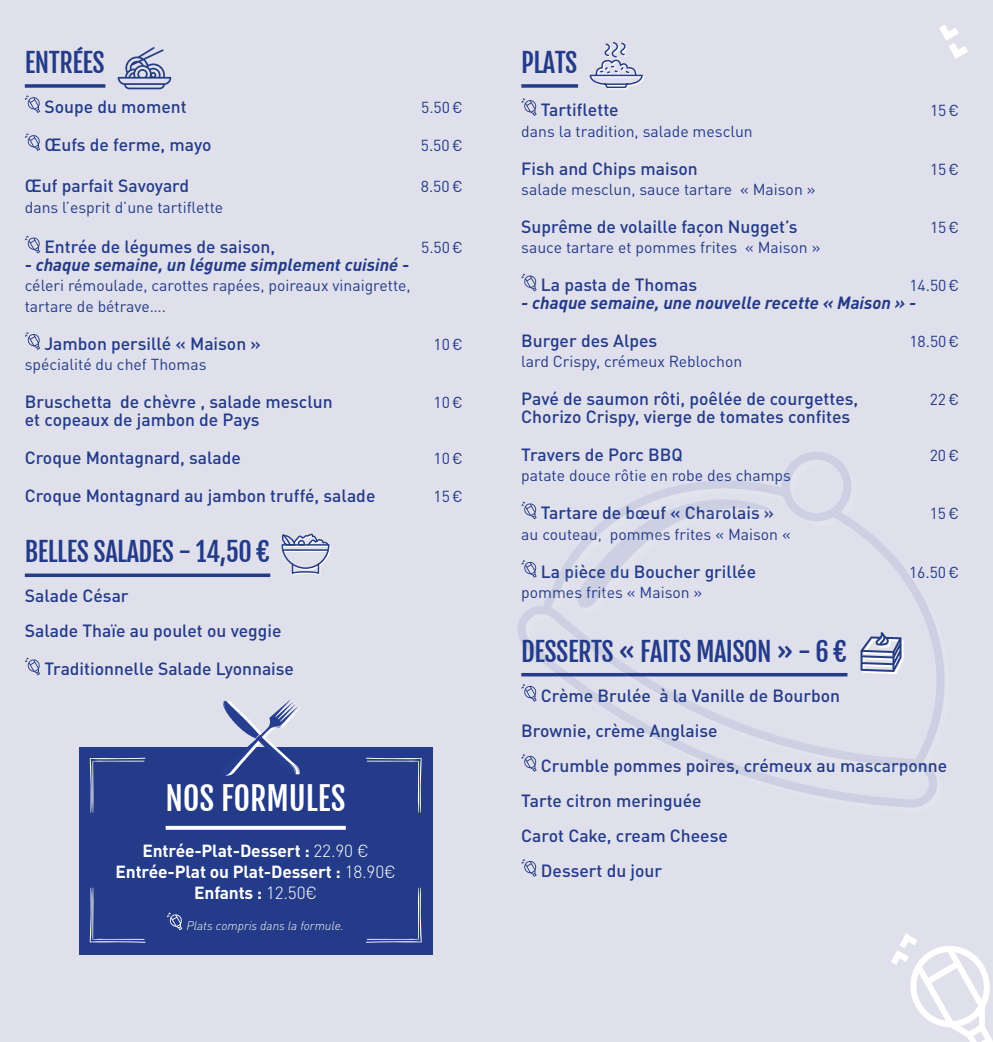
<style>
.page{position:relative;width:993px;height:1042px;background:#fff}
.page>*{position:absolute;margin:0;border:0;box-sizing:border-box;transform-origin:0 0}
.t1{font:31.85px "Fjalla One";color:#fff}
.t2{font:26.25px "Fjalla One";letter-spacing:-.02em;color:#233b88}
.t3{font:500 17.5px/38px "DIN Pro";color:#233b88}
.t4{font:italic 700 17.5px "DIN Pro";color:#233b88}
.t5{font:700 17.32px/21px "DIN Pro";letter-spacing:-.01em;color:#fff;text-align:center}
.t6{font:15.75px/20.5px "DIN Pro";color:#233b88}
.t7{font:italic 300 12.25px "DIN Pro";color:#fff}
.s1{font-weight:300}
</style>
<div class="page">
<div style="left:0;top:0;width:992px;height:1042px;background:#e0e0ed"></div>
<svg style="left:939px;top:25px;width:28px;height:34px"></svg>
<svg style="left:891px;top:934px;width:101px;height:108px"></svg>
<svg style="left:25px;top:84px;width:80px;height:4px"></svg>
<svg style="left:25px;top:573px;width:245px;height:4px"></svg>
<svg style="left:25px;top:95px;width:15px;height:18px"></svg>
<svg style="left:25px;top:133px;width:15px;height:18px"></svg>
<svg style="left:25px;top:236px;width:15px;height:17px"></svg>
<svg style="left:25px;top:332px;width:15px;height:18px"></svg>
<svg style="left:25px;top:657px;width:15px;height:18px"></svg>
<svg style="left:521px;top:84px;width:57px;height:4px"></svg>
<svg style="left:521px;top:98px;width:15px;height:18px"></svg>
<svg style="left:521px;top:274px;width:15px;height:17px"></svg>
<svg style="left:521px;top:501px;width:15px;height:18px"></svg>
<svg style="left:521px;top:560px;width:15px;height:18px"></svg>
<svg style="left:521px;top:859px;width:15px;height:18px"></svg>
<svg style="left:589px;top:42px;width:55px;height:47px"></svg>
<svg style="left:517px;top:606px;width:419px;height:202px"></svg>
<svg style="left:543px;top:452px;width:402px;height:337px"></svg>
<svg style="left:546px;top:608px;width:376px;height:161px"></svg>
<svg style="left:281px;top:533px;width:49px;height:42px"></svg>
<svg style="left:118px;top:47px;width:53px;height:42px"></svg>
<div style="left:79px;top:747px;width:353px;height:207px;background:#233b88"></div>
<svg style="left:165px;top:826px;width:180px;height:4px"></svg>
<svg style="left:90px;top:758px;width:55px;height:55px"></svg>
<svg style="left:90px;top:887px;width:55px;height:56px"></svg>
<svg style="left:366px;top:758px;width:55px;height:55px"></svg>
<svg style="left:366px;top:887px;width:55px;height:56px"></svg>
<svg style="left:223px;top:699px;width:78px;height:77px"></svg>
<svg style="left:167px;top:912px;width:15px;height:18px"></svg>
<h2 class="t2" style="left:25px;top:46px;width:81px">ENTRÉES</h2>
<p class="t3" style="left:44px;top:86px;width:144px">Soupe du moment</p>
<p class="t6" style="left:421px;top:96px;width:43px">5.50€</p>
<p class="t3" style="left:44px;top:124px;width:169px">Œufs de ferme, mayo</p>
<p class="t6" style="left:420px;top:134px;width:43px">5.50€</p>
<p class="t3" style="left:25px;top:165px;width:166px">Œuf parfait Savoyard</p>
<p class="t6" style="left:420px;top:175px;width:43px">8.50€</p>
<p class="t6" style="left:25px;top:195px;width:200px">dans l’esprit d’une tartiflette</p>
<p class="t3" style="left:44px;top:226px;width:232px">Entrée de légumes de saison,</p>
<p class="t6" style="left:421px;top:236px;width:43px">5.50€</p>
<p class="t4" style="left:25px;top:250px;width:386px">- chaque semaine, un légume simplement cuisiné -</p>
<p class="t6" style="left:25px;top:274px;width:387px">céleri rémoulade, carottes rapées, poireaux vinaigrette, tartare de bétrave….</p>
<p class="t3" style="left:44px;top:323px;width:218px">Jambon persillé « Maison »</p>
<p class="t6" style="left:433px;top:332px;width:31px">10€</p>
<p class="t6" style="left:25px;top:353px;width:183px">spécialité du chef Thomas</p>
<p class="t3" style="left:25px;top:381px;width:309px">Bruschetta de chèvre , salade mesclun</p>
<p class="t6" style="left:433px;top:391px;width:31px">10€</p>
<p class="t3" style="left:25px;top:399px;width:236px">et copeaux de jambon de Pays<br>Croque Montagnard, salade</p>
<p class="t6" style="left:433px;top:446px;width:31px">10€</p>
<p class="t3" style="left:25px;top:475px;width:352px">Croque Montagnard au jambon truffé, salade</p>
<p class="t6" style="left:433px;top:484px;width:31px">15€</p>
<h2 class="t2" style="left:25px;top:536px;width:246px">BELLES SALADES - 14,50 €</h2>
<p class="t3" style="left:25px;top:577px;width:258px;line-height:35px">Salade César<br>Salade Thaïe au poulet ou veggie</p>
<p class="t3" style="left:44px;top:648px;width:251px">Traditionnelle Salade Lyonnaise</p>
<h1 class="t1" style="left:165px;top:779px;width:181px">NOS FORMULES</h1>
<p class="t5" style="left:115px;top:838px;width:282px">Entrée-Plat-Dessert : <span class="s1">22.90 €<br></span>Entrée-Plat ou Plat-Dessert : <span class="s1">18.90€<br></span>Enfants : <span class="s1">12.50€</span></p>
<p class="t7" style="left:186px;top:916px;width:159px">Plats compris dans la formule.</p>
<h2 class="t2" style="left:521px;top:46px;width:58px">PLATS</h2>
<p class="t3" style="left:540px;top:89px;width:79px">Tartiflette</p>
<p class="t6" style="left:929px;top:99px;width:31px">15€</p>
<p class="t6" style="left:521px;top:119px;width:233px">dans la tradition, salade mesclun</p>
<p class="t3" style="left:521px;top:147px;width:178px">Fish and Chips maison</p>
<p class="t6" style="left:929px;top:157px;width:31px">15€</p>
<p class="t6" style="left:521px;top:177px;width:295px">salade mesclun, sauce tartare « Maison »</p>
<p class="t3" style="left:521px;top:206px;width:278px">Suprême de volaille façon Nugget’s</p>
<p class="t6" style="left:929px;top:215px;width:31px">15€</p>
<p class="t6" style="left:521px;top:236px;width:300px">sauce tartare et pommes frites « Maison »</p>
<p class="t3" style="left:540px;top:264px;width:158px">La pasta de Thomas</p>
<p class="t6" style="left:909px;top:274px;width:51px">14.50€</p>
<p class="t4" style="left:521px;top:288px;width:396px">- chaque semaine, une nouvelle recette « Maison » -</p>
<p class="t3" style="left:521px;top:320px;width:137px">Burger des Alpes</p>
<p class="t6" style="left:909px;top:329px;width:51px">18.50€</p>
<p class="t6" style="left:521px;top:350px;width:222px">lard Crispy, crémeux Reblochon</p>
<p class="t3" style="left:521px;top:378px;width:338px">Pavé de saumon rôti, poêlée de courgettes,</p>
<p class="t6" style="left:929px;top:388px;width:31px">22€</p>
<p class="t3" style="left:521px;top:396px;width:330px">Chorizo Crispy, vierge de tomates confites<br>Travers de Porc BBQ</p>
<p class="t6" style="left:929px;top:443px;width:31px">20€</p>
<p class="t6" style="left:521px;top:464px;width:271px">patate douce rôtie en robe des champs</p>
<p class="t3" style="left:540px;top:492px;width:235px">Tartare de bœuf « Charolais »</p>
<p class="t6" style="left:929px;top:502px;width:31px">15€</p>
<p class="t6" style="left:521px;top:522px;width:271px">au couteau, pommes frites « Maison «</p>
<p class="t3" style="left:540px;top:550px;width:217px">La pièce du Boucher grillée</p>
<p class="t6" style="left:908px;top:560px;width:52px">16.50€</p>
<p class="t6" style="left:521px;top:581px;width:182px">pommes frites « Maison »</p>
<h2 class="t2" style="left:521px;top:635px;width:327px">DESSERTS « FAITS MAISON » - 6 €</h2>
<p class="t3" style="left:521px;top:676px;width:320px;line-height:35px;text-indent:20px">Crème Brulée à la Vanille de Bourbon<br>Brownie, crème Anglaise</p>
<p class="t3" style="left:540px;top:744px;width:407px">Crumble pommes poires, crémeux au mascarponne</p>
<p class="t3" style="left:521px;top:779px;width:182px">Tarte citron meringuée</p>
<p class="t3" style="left:521px;top:814px;width:208px">Carot Cake, cream Cheese</p>
<p class="t3" style="left:540px;top:849px;width:123px">Dessert du jour</p>
</div>
